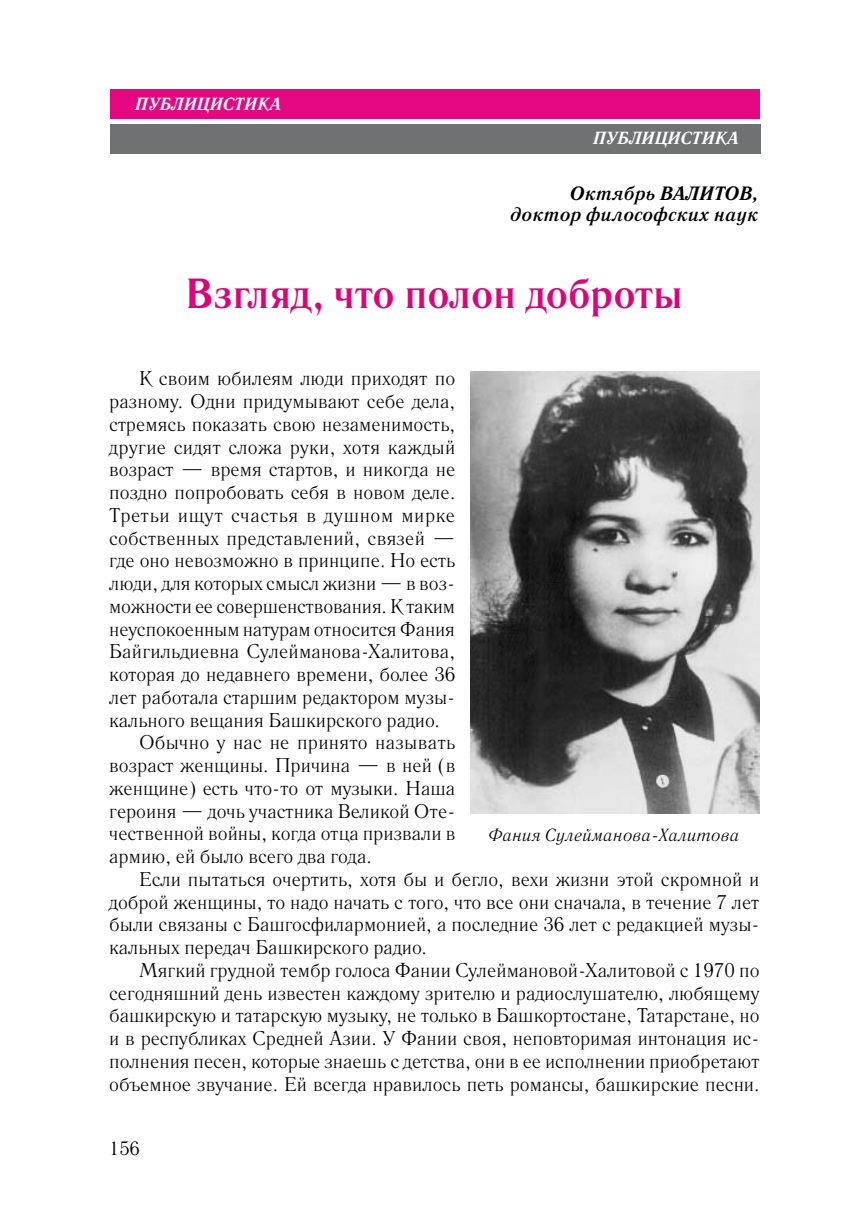
<style>
.page{position:relative;width:844px;height:1231px;background:#fff}
.page>*{position:absolute;margin:0;border:0;box-sizing:border-box;transform-origin:0 0}
.t1{font:700 42px "Literaturnaya ITT";color:#e2007a}
.t2{font:19.78px "Literaturnaya ITT";color:#000}
.t3{font:19.78px "Literaturnaya ITT";letter-spacing:.03em;color:#000}
.t4{font:italic 700 19.25px/21px "Literaturnaya ITT";color:#000;text-align:right}
.t5{font:19.25px "Literaturnaya ITT";color:#000}
.t6{font:italic 17.5px "Literaturnaya ITT";color:#000}
.t7{font:italic 700 17.5px "Literaturnaya ITT";color:#fff}
</style>
<div class="page">
<div style="left:110px;top:89px;width:649px;height:30px;background:#e40780"></div>
<div style="left:110px;top:124px;width:650px;height:30px;background:#707173"></div>
<img style="left:470px;top:371px;width:289px;height:442px">
<p class="t7" style="left:135px;top:94px;width:147px">ПУБЛИЦИСТИКА</p>
<p class="t7" style="left:593px;top:127px;width:147px">ПУБЛИЦИСТИКА</p>
<p class="t4" style="left:510px;top:183px;width:249px">Октябрь ВАЛИТОВ, доктор философских наук</p>
<h1 class="t1" style="left:186px;top:268px;width:498px">Взгляд, что полон доброты</h1>
<p class="t2" style="left:139px;top:367px;width:317px">К своим юбилеям люди приходят по</p>
<p class="t2" style="left:109px;top:390px;width:347px">разному. Одни придумывают себе дела,</p>
<p class="t2" style="left:109px;top:413px;width:347px">стремясь показать свою незаменимость,</p>
<p class="t2" style="left:109px;top:435px;width:347px">другие сидят сложа руки, хотя каждый</p>
<p class="t2" style="left:109px;top:458px;width:347px">возраст — время стартов, и никогда не</p>
<p class="t2" style="left:109px;top:481px;width:347px">поздно попробовать себя в новом деле.</p>
<p class="t3" style="left:109px;top:504px;width:347px">Третьи ищут счастья в душном мирке</p>
<p class="t2" style="left:109px;top:526px;width:347px">собственных представлений, связей —</p>
<p class="t2" style="left:109px;top:549px;width:347px">где оно невозможно в принципе. Но есть</p>
<p class="t2" style="left:109px;top:572px;width:347px">люди, для которых смысл жизни — в воз-</p>
<p class="t2" style="left:109px;top:595px;width:347px">можности ее совершенствования. К таким</p>
<p class="t2" style="left:109px;top:617px;width:347px">неуспокоенным натурам относится Фания</p>
<p class="t2" style="left:109px;top:640px;width:347px">Байгильдиевна Сулейманова-Халитова,</p>
<p class="t2" style="left:109px;top:663px;width:347px">которая до недавнего времени, более 36</p>
<p class="t2" style="left:109px;top:685px;width:347px">лет работала старшим редактором музы-</p>
<p class="t2" style="left:109px;top:708px;width:332px">кального вещания Башкирского радио.</p>
<p class="t2" style="left:139px;top:731px;width:318px">Обычно у нас не принято называть</p>
<p class="t2" style="left:109px;top:754px;width:347px">возраст женщины. Причина — в ней (в</p>
<p class="t2" style="left:109px;top:776px;width:347px">женщине) есть что-то от музыки. Наша</p>
<p class="t2" style="left:109px;top:799px;width:347px">героиня — дочь участника Великой Оте-</p>
<p class="t2" style="left:109px;top:822px;width:347px">чественной войны, когда отца призвали в</p>
<p class="t2" style="left:109px;top:845px;width:264px">армию, ей было всего два года.</p>
<p class="t2" style="left:139px;top:867px;width:621px">Если пытаться очертить, хотя бы и бегло, вехи жизни этой скромной и</p>
<p class="t2" style="left:109px;top:890px;width:651px">доброй женщины, то надо начать с того, что все они сначала, в течение 7 лет</p>
<p class="t2" style="left:109px;top:913px;width:651px">были связаны с Башгосфилармонией, а последние 36 лет с редакцией музы-</p>
<p class="t2" style="left:109px;top:936px;width:319px">кальных передач Башкирского радио.</p>
<p class="t2" style="left:139px;top:958px;width:622px">Мягкий грудной тембр голоса Фании Сулеймановой-Халитовой с 1970 по</p>
<p class="t2" style="left:109px;top:981px;width:651px">сегодняшний день известен каждому зрителю и радиослушателю, любящему</p>
<p class="t2" style="left:109px;top:1004px;width:651px">башкирскую и татарскую музыку, не только в Башкортостане, Татарстане, но</p>
<p class="t2" style="left:109px;top:1027px;width:651px">и в республиках средней Азии. У Фании своя, неповторимая интонация ис-</p>
<p class="t2" style="left:109px;top:1049px;width:651px">полнения песен, которые знаешь с детства, они в ее исполнении приобретают</p>
<p class="t2" style="left:109px;top:1072px;width:651px">объемное звучание. Ей всегда нравилось петь романсы, башкирские песни.</p>
<p class="t6" style="left:488px;top:825px;width:252px">Фания Сулейманова-Халитова</p>
<p class="t5" style="left:109px;top:1137px;width:32px">156</p>
</div>
